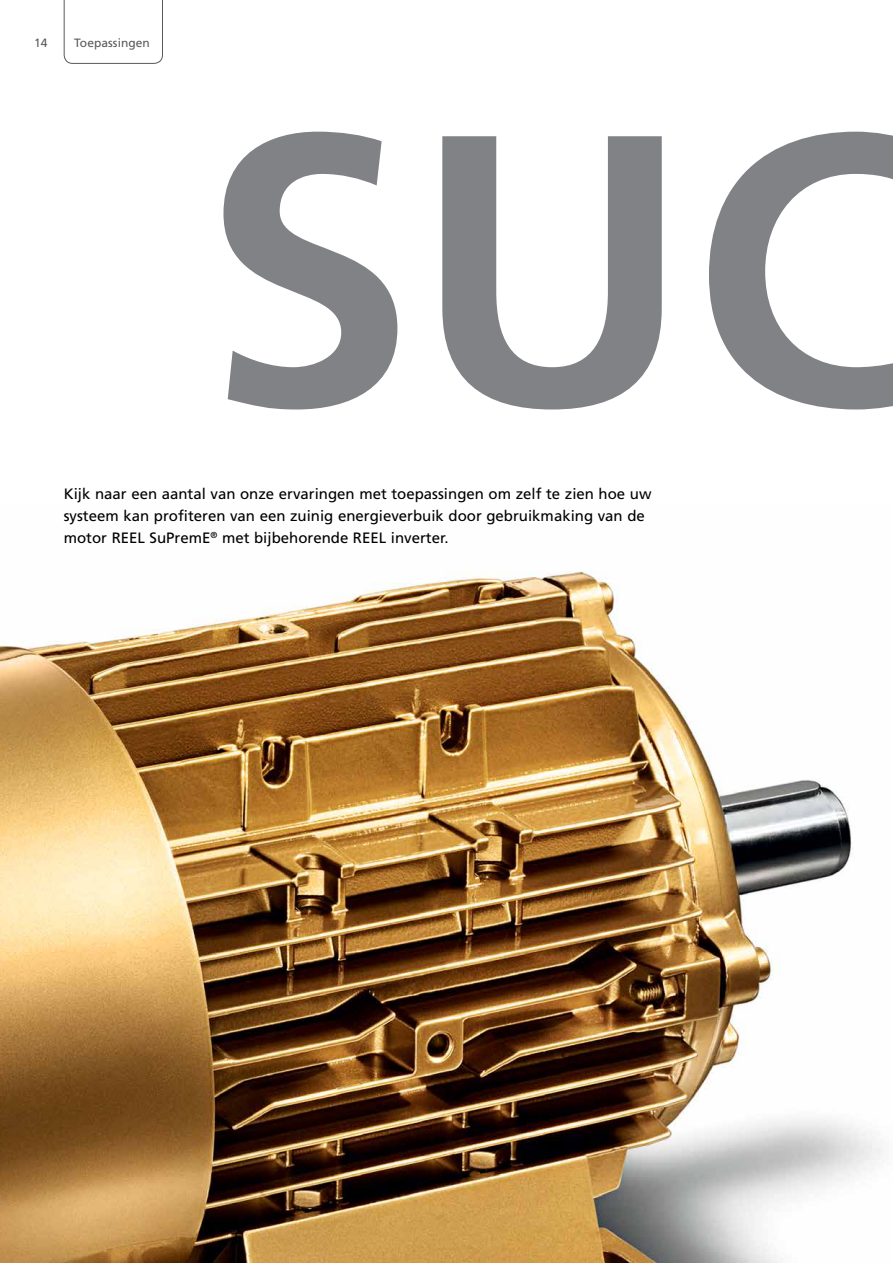
<style>
.page{position:relative;width:893px;height:1263px;background:#fff}
.page>*{position:absolute;margin:0;border:0;box-sizing:border-box;transform-origin:0 0}
.t1{font:700 384.9px "Frutiger";color:#808285}
.t2{font:15px/21.9px "Frutiger";color:#000}
.t3{font:12px "Frutiger";letter-spacing:.005em;color:#58595b}
</style>
<div class="page">
<img style="left:0;top:571px;width:883px;height:692px">
<svg style="left:64px;top:0;width:99px;height:64px"></svg>
<p class="t3" style="left:34px;top:36px;width:15px">14</p>
<p class="t3" style="left:74px;top:36px;width:77px">Toepassingen</p>
<h1 class="t1" style="left:201px;top:45px;width:726px">SUC</h1>
<p class="t2" style="left:64px;top:483px;width:589px">Kijk naar een aantal van onze ervaringen met toepassingen om zelf te zien hoe uw</p>
<p class="t2" style="left:64px;top:505px;width:583px">systeem kan profiteren van een zuinig energieverbuik door gebruikmaking van de motor REEL SuPremE<sup>®</sup> met bijbehorende REEL inverter.</p>
</div>
